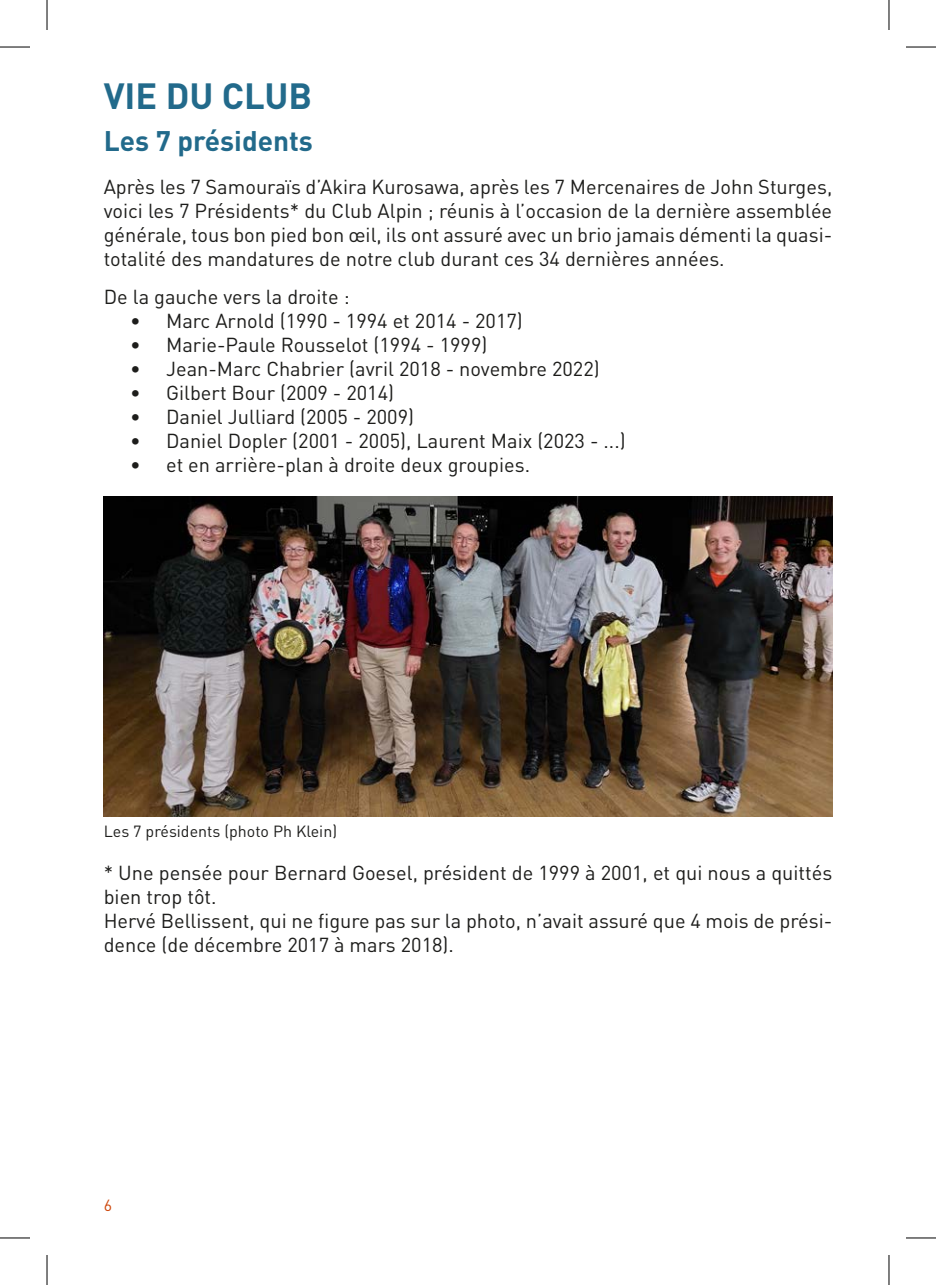
<style>
.page{position:relative;width:936px;height:1285px;background:#fff}
.page>*{position:absolute;margin:0;border:0;box-sizing:border-box;transform-origin:0 0}
.t1{font:700 36px "DIN";color:#226a8b}
.t2{font:700 28px "DIN";color:#226a8b}
.t3{font:20px/24px "DIN";color:#1d1d1b;text-align:justify}
.t4{font:16px "DIN";color:#1d1d1b}
.t5{font:16px "DIN";color:#ce470b}
</style>
<div class="page">
<img style="left:104px;top:496px;width:728px;height:321px">
<hr style="left:0;top:47px;width:30px;height:1px;background:#000">
<hr style="left:906px;top:47px;width:30px;height:1px;background:#000">
<hr style="left:0;top:1237px;width:30px;height:1px;background:#000">
<hr style="left:906px;top:1237px;width:30px;height:1px;background:#000">
<hr style="left:47px;top:0;width:1px;height:30px;background:#000">
<hr style="left:47px;top:1255px;width:1px;height:30px;background:#000">
<hr style="left:889px;top:0;width:1px;height:30px;background:#000">
<hr style="left:889px;top:1255px;width:1px;height:30px;background:#000">
<h1 class="t1" style="left:104px;top:72px;width:210px">VIE DU CLUB</h1>
<h2 class="t2" style="left:104px;top:122px;width:211px">Les 7 présidents</h2>
<p class="t3" style="left:104px;top:174px;width:730px">Après les 7 Samouraïs d’Akira Kurosawa, après les 7 Mercenaires de John Sturges, voici les 7 Présidents* du Club Alpin ; réunis à l’occasion de la dernière assemblée générale, tous bon pied bon œil, ils ont assuré avec un brio jamais démenti la quasi&shy;totalité des mandatures de notre club durant ces 34 dernières années.</p>
<p class="t3" style="left:104px;top:284px;width:247px">De la gauche vers la droite :</p>
<p class="t3" style="left:130px;top:308px;width:394px">• Marc Arnold (1990 - 1994 et 2014 - 2017)</p>
<p class="t3" style="left:130px;top:332px;width:359px">• Marie-Paule Rousselot (1994 - 1999)</p>
<p class="t3" style="left:130px;top:356px;width:471px">• Jean-Marc Chabrier (avril 2018 - novembre 2022)</p>
<p class="t3" style="left:130px;top:380px;width:266px">• Gilbert Bour (2009 - 2014)</p>
<p class="t3" style="left:130px;top:404px;width:286px">• Daniel Julliard (2005 - 2009)</p>
<p class="t3" style="left:130px;top:428px;width:497px">• Daniel Dopler (2001 - 2005), Laurent Maix (2023 - ...)</p>
<p class="t3" style="left:130px;top:452px;width:401px">• et en arrière-plan à droite deux groupies.</p>
<p class="t4" style="left:104px;top:821px;width:235px">Les 7 présidents (photo Ph Klein)</p>
<p class="t3" style="left:104px;top:860px;width:730px;text-align:left">* Une pensée pour Bernard Goesel, président de 1999 à 2001, et qui nous a quittés bien trop tôt.<br>Hervé Bellissent, qui ne figure pas sur la photo, n’avait assuré que 4 mois de prési&shy;dence (de décembre 2017 à mars 2018).</p>
<p class="t5" style="left:104px;top:1195px;width:10px">6</p>
</div>
